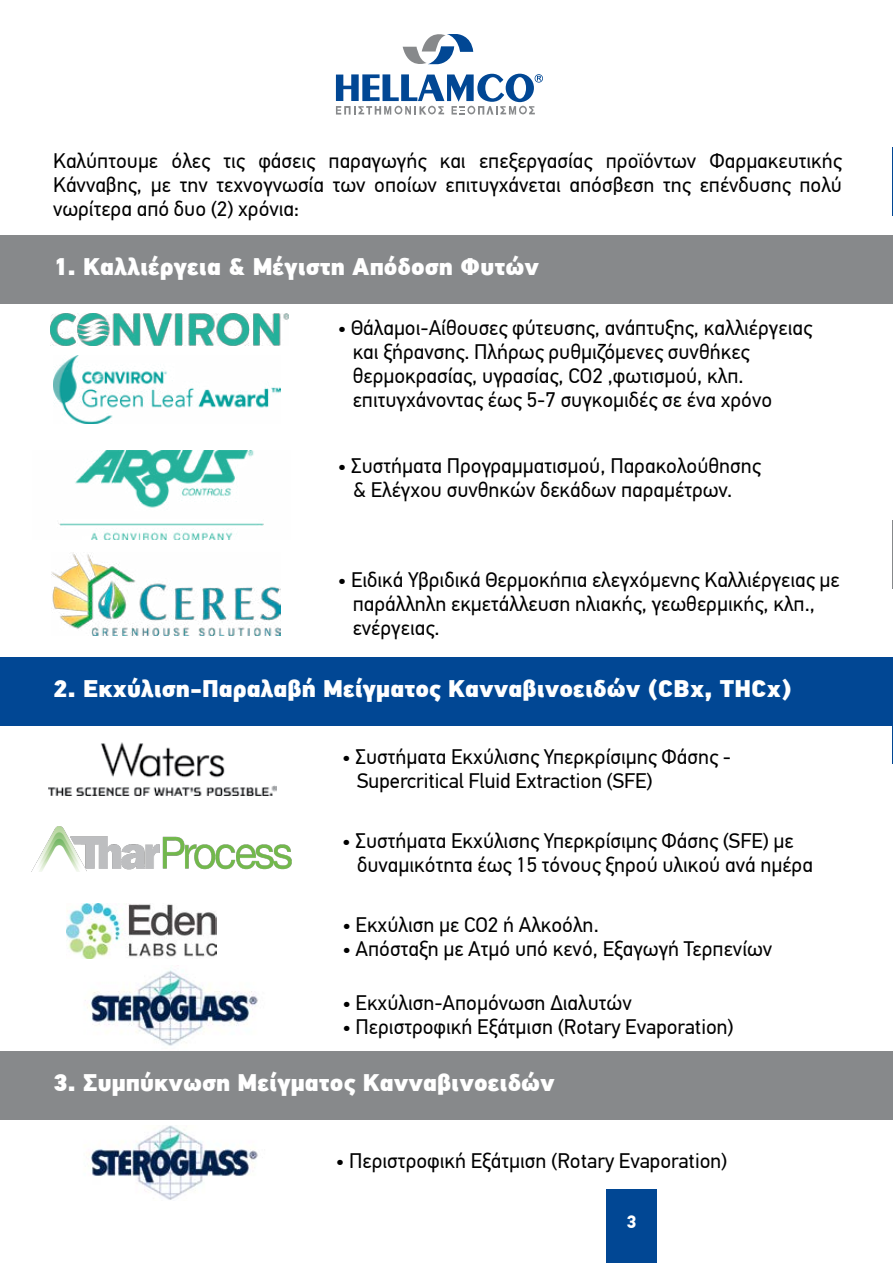
<style>
.page{position:relative;width:893px;height:1263px;background:#fff}
.page>*{position:absolute;margin:0;border:0;box-sizing:border-box;transform-origin:0 0}
.t1{font:900 24px "PF Din Text Pro";color:#fff}
.t2{font:21px/24px "PF Din Text Pro";color:#000}
.t3{font:700 18px "PF Din Text Pro";color:#fff}
</style>
<div class="page">
<div style="left:0;top:235px;width:893px;height:69px;background:#87898b"></div>
<div style="left:0;top:657px;width:893px;height:69px;background:#014794"></div>
<div style="left:0;top:1051px;width:893px;height:69px;background:#87898b"></div>
<img style="left:53px;top:356px;width:228px;height:67px">
<img style="left:51px;top:314px;width:238px;height:31px">
<img style="left:58px;top:451px;width:206px;height:89px">
<img style="left:51px;top:553px;width:230px;height:82px">
<img style="left:85px;top:970px;width:173px;height:76px">
<img style="left:88px;top:1125px;width:170px;height:75px">
<img style="left:67px;top:903px;width:150px;height:56px">
<img style="left:48px;top:743px;width:229px;height:53px">
<div style="left:606px;top:1190px;width:51px;height:73px;background:#014794"></div>
<svg style="left:336px;top:34px;width:207px;height:81px"></svg>
<img style="left:32px;top:826px;width:260px;height:45px">
<p class="t2" style="left:53px;top:149px;width:790px;text-align:justify">Καλύπτουμε όλες τις φάσεις παραγωγής και επεξεργασίας προϊόντων Φαρμακευτικής Κάνναβης, με την τεχνογνωσία των οποίων επιτυγχάνεται απόσβεση της επένδυσης πολύ νωρίτερα από δυο (2) χρόνια:</p>
<p class="t1" style="left:53px;top:251px;width:488px">1. Καλλιέργεια &amp; Μέγιστη Απόδοση Φυτών</p>
<p class="t2" style="left:353px;top:316px;width:461px;text-indent:-15px">• Θάλαμοι-Αίθουσες φύτευσης, ανάπτυξης, καλλιέργειας και ξήρανσης. Πλήρως ρυθμιζόμενες συνθήκες θερμοκρασίας, υγρασίας, CO2 ,φωτισμού, κλπ. επιτυγχάνοντας έως 5-7 συγκομιδές σε ένα χρόνο</p>
<p class="t2" style="left:353px;top:454px;width:410px;text-indent:-15px">• Συστήματα Προγραμματισμού, Παρακολούθησης &amp; Ελέγχου συνθηκών δεκάδων παραμέτρων.</p>
<p class="t2" style="left:353px;top:568px;width:488px;text-indent:-15px">• Ειδικά Υβριδικά Θερμοκήπια ελεγχόμενης Καλλιέργειας με παράλληλη εκμετάλλευση ηλιακής, γεωθερμικής, κλπ., ενέργειας.</p>
<p class="t1" style="left:53px;top:673px;width:740px">2. Εκχύλιση-Παραλαβή Μείγματος Κανναβινοειδών (CBx, THCx)</p>
<p class="t2" style="left:357px;top:745px;width:375px;text-indent:-15px">• Συστήματα Εκχύλισης Υπερκρίσιμης Φάσης -<br>Supercritical Fluid Extraction (SFE)</p>
<p class="t2" style="left:357px;top:829px;width:457px;text-indent:-15px">• Συστήματα Εκχύλισης Υπερκρίσιμης Φάσης (SFE) με δυναμικότητα έως 15 τόνους ξηρού υλικού ανά ημέρα</p>
<p class="t2" style="left:342px;top:913px;width:258px">• Εκχύλιση με CO2 ή Αλκοόλη.</p>
<p class="t2" style="left:342px;top:937px;width:431px">• Απόσταξη με Ατμό υπό κενό, Εξαγωγή Τερπενίων</p>
<p class="t2" style="left:342px;top:991px;width:291px">• Εκχύλιση-Απομόνωση Διαλυτών</p>
<p class="t2" style="left:342px;top:1015px;width:393px">• Περιστροφική Εξάτμιση (Rotary Evaporation)</p>
<p class="t1" style="left:53px;top:1067px;width:503px">3. Συμπύκνωση Μείγματος Κανναβινοειδών</p>
<p class="t2" style="left:336px;top:1149px;width:393px">• Περιστροφική Εξάτμιση (Rotary Evaporation)</p>
<p class="t3" style="left:626px;top:1210px;width:11px">3</p>
</div>
